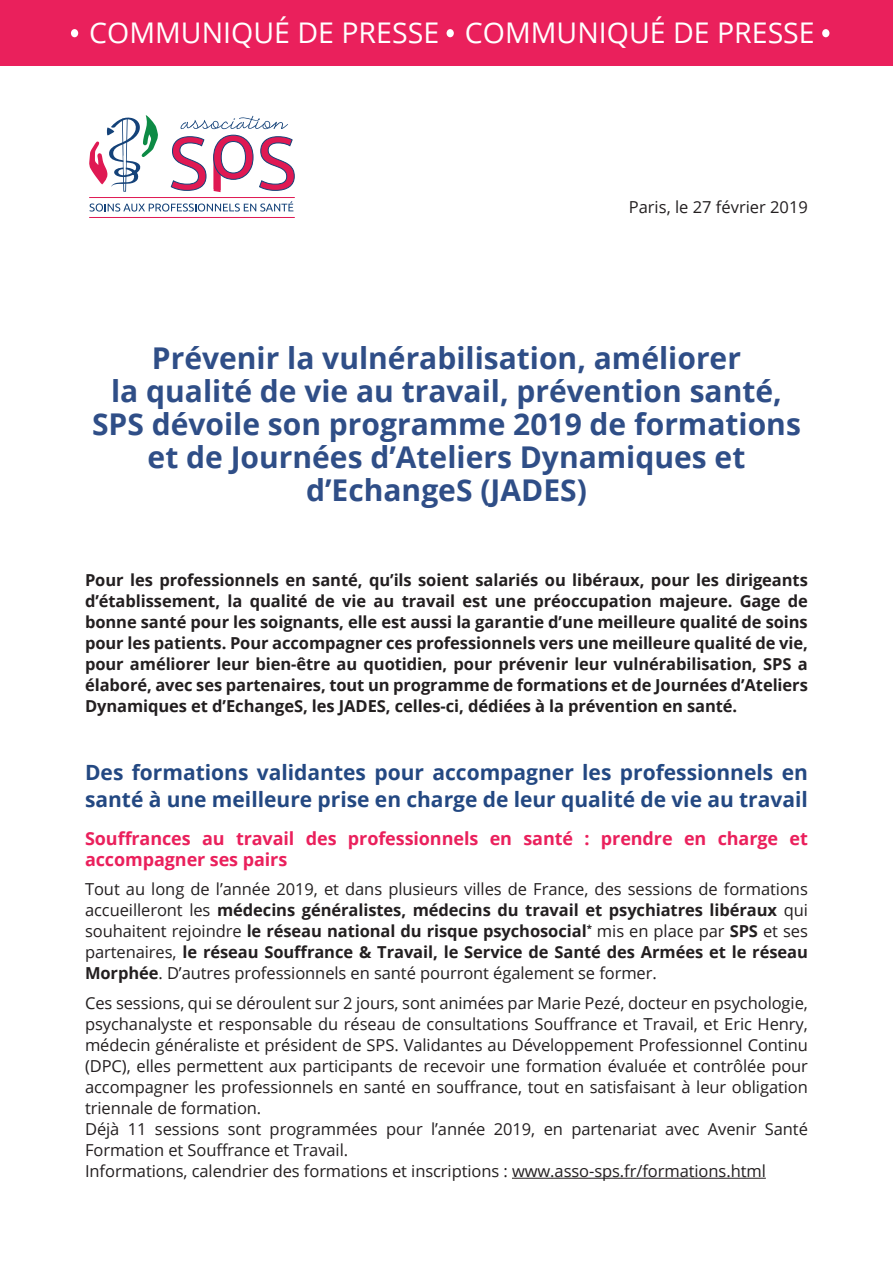
<style>
.page{position:relative;width:893px;height:1263px;background:#fff}
.page>*{position:absolute;margin:0;border:0;box-sizing:border-box;transform-origin:0 0}
.t1{font:700 30px/33px "Open Sans";color:#2f4e87;text-align:center}
.t2{font:28.5px "Open Sans";color:#fff}
.t3{font:700 21px/27px "Open Sans";color:#234882}
.t4{font:700 18px/21px "Open Sans";letter-spacing:-.005em;color:#ea205c}
.t5{font:16.5px/21px "Open Sans";letter-spacing:-.005em;color:#231f20;text-align:justify}
.t6{font:700 16.5px/21px "Open Sans";letter-spacing:-.005em;color:#231f20;text-align:justify}
.s1{font-weight:700}
</style>
<div class="page">
<div style="left:0;top:0;width:893px;height:66px;background:#ea205c"></div>
<div style="left:71px;top:29px;width:7px;height:8px;background:#fff;border-radius:50%"></div>
<div style="left:447px;top:29px;width:7px;height:8px;background:#fff;border-radius:50%"></div>
<div style="left:822px;top:29px;width:7px;height:8px;background:#fff;border-radius:50%"></div>
<hr style="left:512px;top:1178px;width:254px;height:1px;background:#231f20">
<hr style="left:89px;top:197px;width:206px;height:1px;background:#df1953">
<hr style="left:89px;top:217px;width:206px;height:1px;background:#df1953">
<svg style="left:170px;top:116px;width:125px;height:76px"></svg>
<svg style="left:89px;top:115px;width:69px;height:77px"></svg>
<svg style="left:89px;top:201px;width:204px;height:11px"></svg>
<h2 class="t2" style="left:89px;top:13px;width:727px">COMMUNIQUÉ DE PRESSE COMMUNIQUÉ DE PRESSE</h2>
<p class="t5" style="left:629px;top:196px;width:181px">Paris, le 27 février 2019</p>
<h1 class="t1" style="left:92px;top:341px;width:710px">Prévenir la vulnérabilisation, améliorer<br>la qualité de vie au travail, prévention santé, SPS dévoile son programme 2019 de formations et de Journées d’Ateliers Dynamiques et d’EchangeS (JADES)</h1>
<p class="t6" style="left:85px;top:569px;width:724px">Pour les professionnels en santé, qu’ils soient salariés ou libéraux, pour les dirigeants d’établissement, la qualité de vie au travail est une préoccupation majeure. Gage de bonne santé pour les soignants, elle est aussi la garantie d’une meilleure qualité de soins pour les patients. Pour accompagner ces professionnels vers une meilleure qualité de vie, pour améliorer leur bien-être au quotidien, pour prévenir leur vulnérabilisation, SPS a élaboré, avec ses partenaires, tout un programme de formations et de Journées d’Ateliers Dynamiques et d’EchangeS, les JADES, celles-ci, dédiées à la prévention en santé.</p>
<p class="t3" style="left:85px;top:758px;width:724px">Des formations validantes pour accompagner les professionnels en santé à une meilleure prise en charge de leur qualité de vie au travail</p>
<p class="t4" style="left:85px;top:827px;width:724px">Souffrances au travail des professionnels en santé : prendre en charge et accompagner ses pairs</p>
<p class="t5" style="left:85px;top:878px;width:724px">Tout au long de l’année 2019, et dans plusieurs villes de France, des sessions de formations accueilleront les <span class="s1">médecins généralistes, médecins du travail et psychiatres libéraux</span> qui souhaitent rejoindre <span class="s1">le réseau national du risque psychosocial</span><sup>*</sup> mis en place par <span class="s1">SPS</span> et ses partenaires, <span class="s1">le réseau Souffrance &amp; Travail, le Service de Santé des Armées et le réseau Morphée</span>. D’autres professionnels en santé pourront également se former.</p>
<p class="t5" style="left:85px;top:992px;width:724px;text-align:left">Ces sessions, qui se déroulent sur 2 jours, sont animées par Marie Pezé, docteur en psychologie, psychanalyste et responsable du réseau de consultations Souffrance et Travail, et Eric Henry, médecin généraliste et président de SPS. Validantes au Développement Professionnel Continu (DPC), elles permettent aux participants de recevoir une formation évaluée et contrôlée pour accompagner les professionnels en santé en souffrance, tout en satisfaisant à leur obligation triennale de formation.<br>Déjà 11 sessions sont programmées pour l’année 2019, en partenariat avec Avenir Santé Formation et Souffrance et Travail.<br>Informations, calendrier des formations et inscriptions : www.asso-sps.fr/formations.html</p>
</div>
